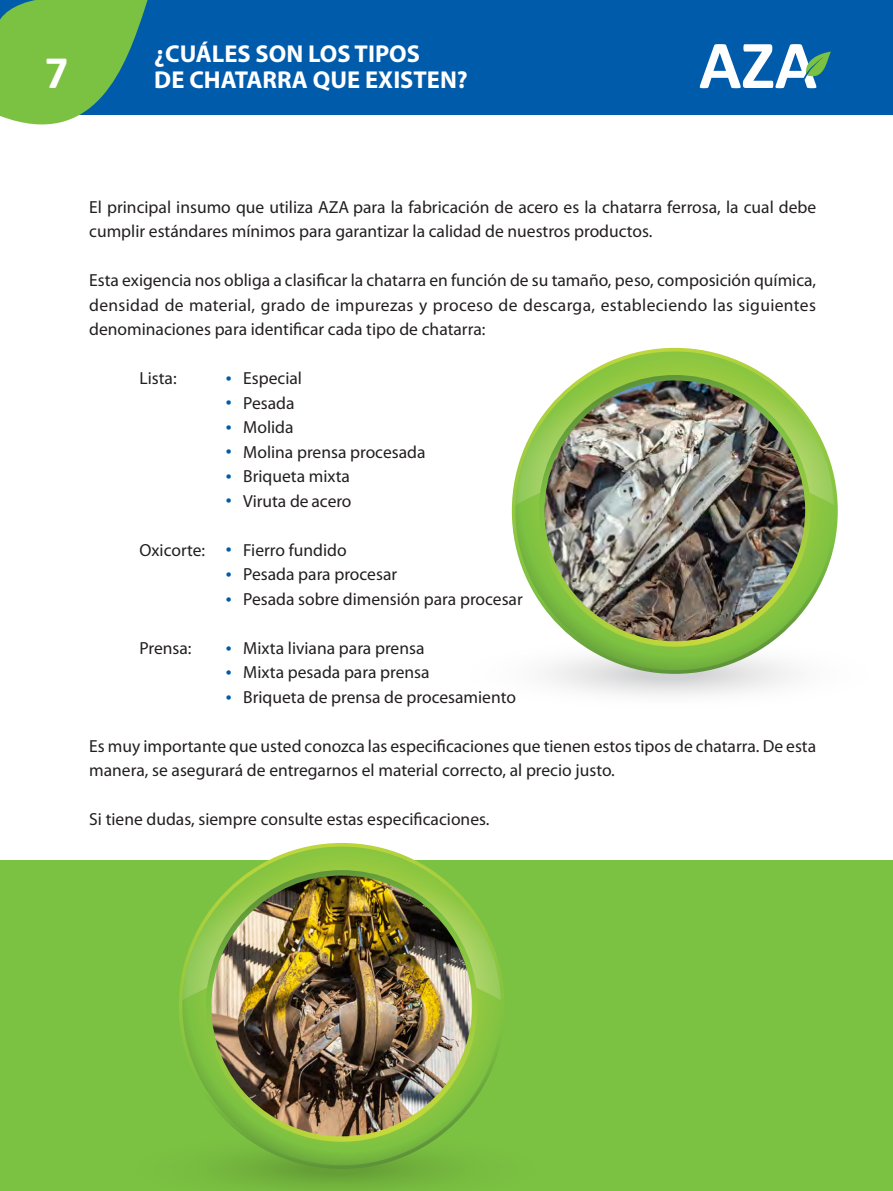
<style>
.page{position:relative;width:893px;height:1191px;background:#fff}
.page>*{position:absolute;margin:0;border:0;box-sizing:border-box;transform-origin:0 0}
.t1{font:700 46.9px "Calibri";color:#fff}
.t2{font:700 24.5px "Myriad Pro";color:#fff}
.t3{font:17.5px/24.5px "Myriad Pro";color:#231f20}
.s1{font-size:21px;color:#015bab}
</style>
<div class="page">
<div style="left:0;top:0;width:893px;height:115px;background:#015bab"></div>
<svg style="left:0;top:0;width:148px;height:125px"></svg>
<svg style="left:546px;top:634px;width:246px;height:62px"></svg>
<svg style="left:512px;top:348px;width:326px;height:326px"></svg>
<svg style="left:515px;top:351px;width:319px;height:319px"></svg>
<svg style="left:516px;top:351px;width:318px;height:154px"></svg>
<svg style="left:539px;top:375px;width:272px;height:271px"></svg>
<img style="left:544px;top:380px;width:261px;height:261px;border-radius:130px">
<div style="left:0;top:860px;width:893px;height:331px;background:#7bc142"></div>
<svg style="left:700px;top:44px;width:131px;height:44px"></svg>
<svg style="left:224px;top:1129px;width:224px;height:60px"></svg>
<svg style="left:179px;top:843px;width:326px;height:326px"></svg>
<svg style="left:182px;top:846px;width:319px;height:319px"></svg>
<svg style="left:183px;top:846px;width:318px;height:154px"></svg>
<svg style="left:206px;top:870px;width:271px;height:271px"></svg>
<img style="left:211px;top:875px;width:261px;height:261px;border-radius:130px">
<h1 class="t1" style="left:45px;top:42px;width:25px">7</h1>
<h2 class="t2" style="left:154px;top:40px;width:267px">¿CUÁLES SON LOS TIPOS</h2>
<h2 class="t2" style="left:154px;top:66px;width:315px">DE CHATARRA QUE EXISTEN?</h2>
<p class="t3" style="left:89px;top:195px;width:729px">El principal insumo que utiliza AZA para la fabricación de acero es la chatarra ferrosa, la cual debe cumplir estándares mínimos para garantizar la calidad de nuestros productos.</p>
<p class="t3" style="left:89px;top:268px;width:728px;text-align:justify">Esta exigencia nos obliga a clasificar la chatarra en función de su tamaño, peso, composición química, densidad de material, grado de impurezas y proceso de descarga, estableciendo las siguientes denominaciones para identificar cada tipo de chatarra:</p>
<p class="t3" style="left:139px;top:366px;width:39px">Lista:</p>
<p class="t3" style="left:226px;top:366px;width:78px"><span class="s1">•</span> Especial</p>
<p class="t3" style="left:226px;top:391px;width:70px"><span class="s1">•</span> Pesada</p>
<p class="t3" style="left:226px;top:415px;width:69px"><span class="s1">•</span> Molida</p>
<p class="t3" style="left:226px;top:440px;width:201px"><span class="s1">•</span> Molina prensa procesada</p>
<p class="t3" style="left:226px;top:464px;width:126px"><span class="s1">•</span> Briqueta mixta</p>
<p class="t3" style="left:226px;top:489px;width:127px"><span class="s1">•</span> Viruta de acero</p>
<p class="t3" style="left:140px;top:538px;width:209px">Oxicorte: <span class="s1">•</span> Fierro fundido</p>
<p class="t3" style="left:226px;top:562px;width:173px"><span class="s1">•</span> Pesada para procesar</p>
<p class="t3" style="left:226px;top:587px;width:299px"><span class="s1">•</span> Pesada sobre dimensión para procesar</p>
<p class="t3" style="left:140px;top:636px;width:54px">Prensa:</p>
<p class="t3" style="left:226px;top:636px;width:200px"><span class="s1">•</span> Mixta liviana para prensa</p>
<p class="t3" style="left:226px;top:660px;width:205px"><span class="s1">•</span> Mixta pesada para prensa</p>
<p class="t3" style="left:226px;top:685px;width:292px"><span class="s1">•</span> Briqueta de prensa de procesamiento</p>
<p class="t3" style="left:89px;top:734px;width:728px">Es muy importante que usted conozca las especificaciones que tienen estos tipos de chatarra. De esta manera, se asegurará de entregarnos el material correcto, al precio justo.</p>
<p class="t3" style="left:89px;top:807px;width:402px">Si tiene dudas, siempre consulte estas especificaciones.</p>
</div>
